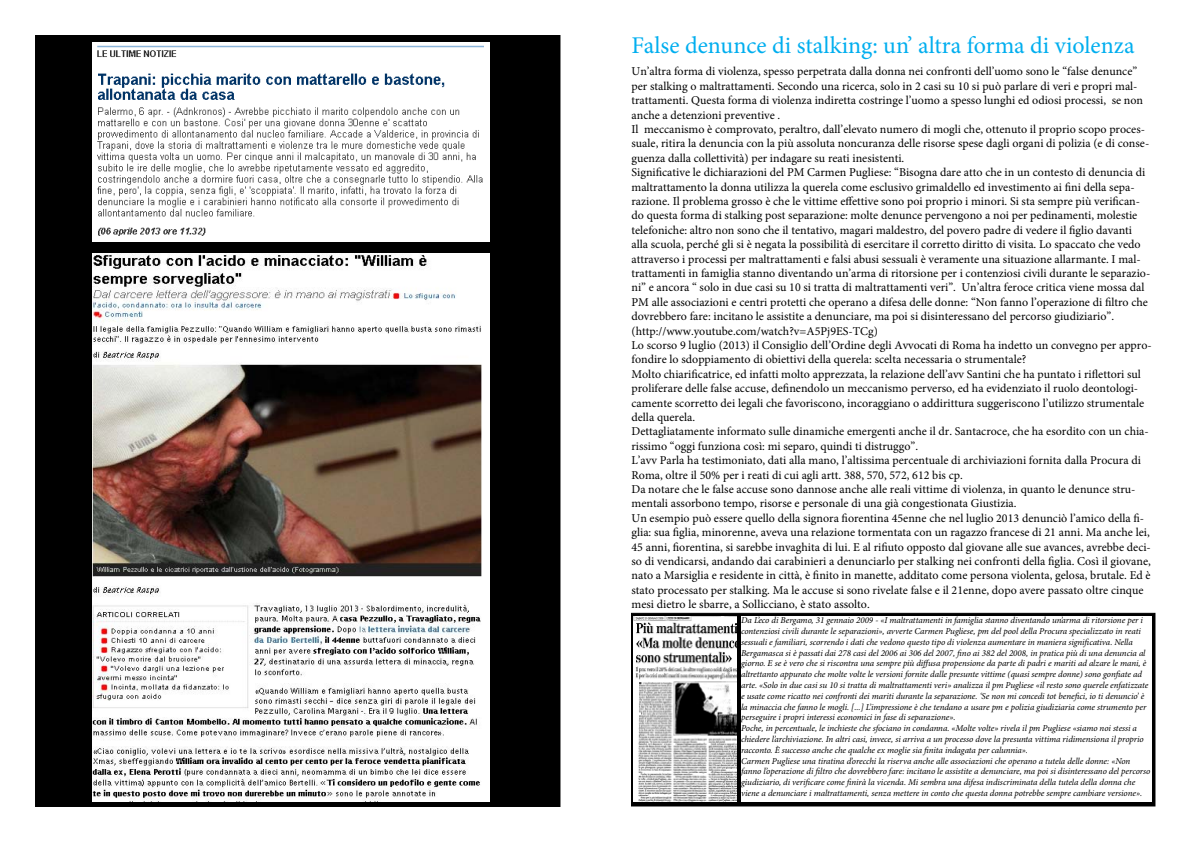
<style>
.page{position:relative;width:1191px;height:842px;background:#fff}
.page>*{position:absolute;margin:0;border:0;box-sizing:border-box;transform-origin:0 0}
.t1{font:24px "Minion Pro";color:#00aeef}
.t2{font:12px/14.4px "Minion Pro";color:#000}
.t3{font:italic 9px/10.8px "Minion Pro";letter-spacing:-.01em;color:#000}
</style>
<div class="page">
<svg style="left:631px;top:613px;width:524px;height:193px;background:#1e1e1e"></svg>
<div style="left:35px;top:35px;width:525px;height:772px;background:#000"></div>
<img style="left:633px;top:617px;width:104px;height:185px">
<div style="left:741px;top:617px;width:410px;height:185px;background:#fff"></div>
<img style="left:92px;top:42px;width:398px;height:200px">
<img style="left:92px;top:254px;width:398px;height:547px">
<h1 class="t1" style="left:631px;top:30px;width:504px">False denunce di stalking: un’ altra forma di violenza</h1>
<p class="t2" style="left:631px;top:64px;width:522px">Un’altra forma di violenza, spesso perpetrata dalla donna nei confronti dell’uomo sono le “false denunce” per stalking o maltrattamenti. Secondo una ricerca, solo in 2 casi su 10 si può parlare di veri e propri mal&shy;trattamenti. Questa forma di violenza indiretta costringe l’uomo a spesso lunghi ed odiosi processi, se non anche a detenzioni preventive .<br>Il meccanismo è comprovato, peraltro, dall’elevato numero di mogli che, ottenuto il proprio scopo proces&shy;suale, ritira la denuncia con la più assoluta noncuranza delle risorse spese dagli organi di polizia (e di conse&shy;guenza dalla collettività) per indagare su reati inesistenti.<br>Significative le dichiarazioni del PM Carmen Pugliese: “Bisogna dare atto che in un contesto di denuncia di maltrattamento la donna utilizza la querela come esclusivo grimaldello ed investimento ai fini della sepa&shy;razione. Il problema grosso è che le vittime effettive sono poi proprio i minori. Si sta sempre più verifican&shy;do questa forma di stalking post separazione: molte denunce pervengono a noi per pedinamenti, molestie telefoniche: altro non sono che il tentativo, magari maldestro, del povero padre di vedere il figlio davanti alla scuola, perché gli si è negata la possibilità di esercitare il corretto diritto di visita. Lo spaccato che vedo attraverso i processi per maltrattamenti e falsi abusi sessuali è veramente una situazione allarmante. I mal&shy;trattamenti in famiglia stanno diventando un’arma di ritorsione per i contenziosi civili durante le separazio&shy;ni” e ancora “ solo in due casi su 10 si tratta di maltrattamenti veri”. Un’altra feroce critica viene mossa dal PM alle associazioni e centri protetti che operano a difesa delle donne: “Non fanno l’operazione di filtro che dovrebbero fare: incitano le assistite a denunciare, ma poi si disinteressano del percorso giudiziario”. (http://www.youtube.com/watch?v=A5Pj9ES-TCg)<br>Lo scorso 9 luglio (2013) il Consiglio dell’Ordine degli Avvocati di Roma ha indetto un convegno per appro&shy;fondire lo sdoppiamento di obiettivi della querela: scelta necessaria o strumentale?<br>Molto chiarificatrice, ed infatti molto apprezzata, la relazione dell’avv Santini che ha puntato i riflettori sul proliferare delle false accuse, definendolo un meccanismo perverso, ed ha evidenziato il ruolo deontologi&shy;camente scorretto dei legali che favoriscono, incoraggiano o addirittura suggeriscono l’utilizzo strumentale della querela.<br>Dettagliatamente informato sulle dinamiche emergenti anche il dr. Santacroce, che ha esordito con un chia&shy;rissimo “oggi funziona così: mi separo, quindi ti distruggo”.<br>L’avv Parla ha testimoniato, dati alla mano, l’altissima percentuale di archiviazioni fornita dalla Procura di Roma, oltre il 50% per i reati di cui agli artt. 388, 570, 572, 612 bis cp.<br>Da notare che le false accuse sono dannose anche alle reali vittime di violenza, in quanto le denunce stru&shy;mentali assorbono tempo, risorse e personale di una già congestionata Giustizia.<br>Un esempio può essere quello della signora fiorentina 45enne che nel luglio 2013 denunciò l’amico della fi&shy;glia: sua figlia, minorenne, aveva una relazione tormentata con un ragazzo francese di 21 anni. Ma anche lei, 45 anni, fiorentina, si sarebbe invaghita di lui. E al rifiuto opposto dal giovane alle sue avances, avrebbe deci&shy;so di vendicarsi, andando dai carabinieri a denunciarlo per stalking nei confronti della figlia. Così il giovane, nato a Marsiglia e residente in città, è finito in manette, additato come persona violenta, gelosa, brutale. Ed è stato processato per stalking. Ma le accuse si sono rivelate false e il 21enne, dopo avere passato oltre cinque mesi dietro le sbarre, a Sollicciano, è stato assolto.</p>
<p class="t3" style="left:741px;top:615px;width:411px">Da L’eco di Bergamo, 31 gennaio 2009 - «I maltrattamenti in famiglia stanno diventando un’arma di ritorsione per i contenziosi civili durante le separazioni», avverte Carmen Pugliese, pm del pool della Procura specializzato in reati sessuali e familiari, scorrendo i dati che vedono questo tipo di violenza aumentare in maniera significativa. Nella Bergamasca si è passati dai 278 casi del 2006 ai 306 del 2007, fino ai 382 del 2008, in pratica più di una denuncia al giorno. E se è vero che si riscontra una sempre più diffusa propensione da parte di padri e mariti ad alzare le mani, è altrettanto appurato che molte volte le versioni fornite dalle presunte vittime (quasi sempre donne) sono gonfiate ad arte. «Solo in due casi su 10 si tratta di maltrattamenti veri» analizza il pm Pugliese «il resto sono querele enfatizzate e usate come ricatto nei confronti dei mariti durante la separazione. ‘Se non mi concedi tot benefici, io ti denuncio’ è la minaccia che fanno le mogli. [...] L’impressione è che tendano a usare pm e polizia giudiziaria come strumento per perseguire i propri interessi economici in fase di separazione».<br>Poche, in percentuale, le inchieste che sfociano in condanna. «Molte volte» rivela il pm Pugliese «siamo noi stessi a chiedere l’archiviazione. In altri casi, invece, si arriva a un processo dove la presunta vittima ridimensiona il proprio racconto. È successo anche che qualche ex moglie sia finita indagata per calunnia».<br>Carmen Pugliese una tiratina d’orecchi la riserva anche alle associazioni che operano a tutela delle donne: «Non fanno l’operazione di filtro che dovrebbero fare: incitano le assistite a denunciare, ma poi si disinteressano del percorso giudiziario, di verificare come finirà la vicenda. Mi sembra una difesa indiscriminata della tutela della donna che viene a denunciare i maltrattamenti, senza mettere in conto che questa donna potrebbe sempre cambiare versione».</p>
</div>
